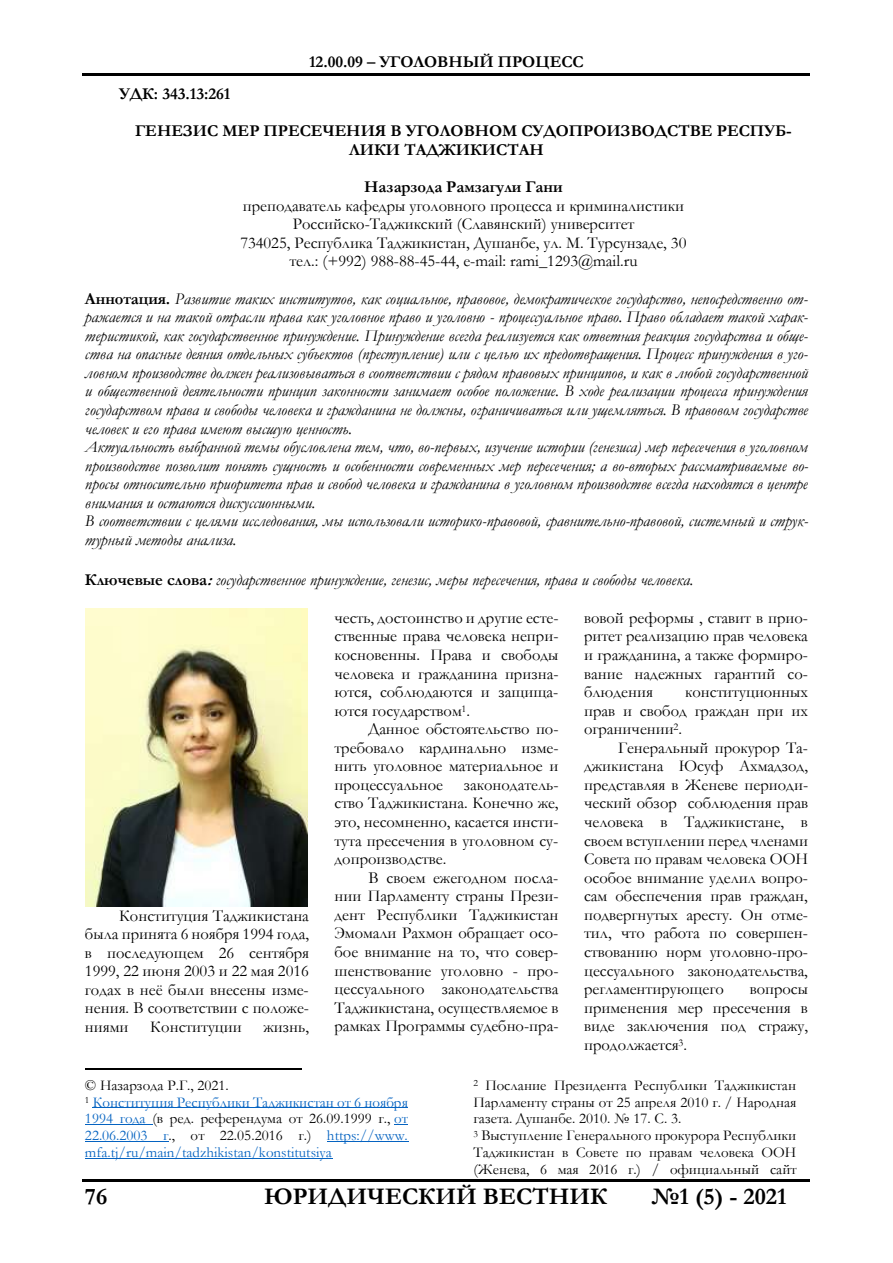
<style>
.page{position:relative;width:893px;height:1263px;background:#fff}
.page>*{position:absolute;margin:0;border:0;box-sizing:border-box;transform-origin:0 0}
.t1{font:700 24px "Garamond";color:#000}
.t2{font:16.5px/18.6px "Garamond";color:#000;text-align:justify}
.t3{font:italic 16.5px/18.6px "Garamond";color:#000}
.t4{font:700 16.5px/18.6px "Garamond";color:#000}
.t5{font:15px/16.8px "Garamond";color:#000}
.t6{font:15px/17px "Garamond";color:#0563c1}
.s1{font-weight:700;font-style:normal}
.s2{font-weight:700}
.s3{color:#000}
</style>
<div class="page">
<hr style="left:83px;top:73px;width:727px;height:2px;background:#000">
<hr style="left:83px;top:1179px;width:727px;height:3px;background:#000">
<hr style="left:85px;top:1068px;width:216px;height:1px;background:#000">
<hr style="left:93px;top:1108px;width:315px;height:1px;background:#0563c1">
<hr style="left:85px;top:1124px;width:67px;height:1px;background:#0563c1">
<svg style="left:394px;top:1124px;width:14px;height:1px"></svg>
<hr style="left:85px;top:1141px;width:84px;height:1px;background:#0563c1">
<hr style="left:327px;top:1141px;width:81px;height:1px;background:#0563c1">
<hr style="left:85px;top:1158px;width:247px;height:1px;background:#0563c1">
<img style="left:85px;top:608px;width:223px;height:298px">
<p class="t4" style="left:309px;top:53px;width:276px">12.00.09 – УГОЛОВНЫЙ ПРОЦЕСС</p>
<p class="t4" style="left:119px;top:85px;width:113px">УДК: 343.13:261</p>
<p class="t4" style="left:349px;top:122px;width:444px;text-indent:-214px">ГЕНЕЗИС МЕР ПРЕСЕЧЕНИЯ В УГОЛОВНОМ СУДОПРОИЗВОДСТВЕ РЕСПУБ-<br>ЛИКИ ТАДЖИКИСТАН</p>
<p class="t4" style="left:364px;top:178px;width:200px">Назарзода Рамзагули Гани</p>
<p class="t2" style="left:240px;top:196px;width:448px;text-align:center">преподаватель кафедры уголовного процесса и криминалистики Российско-Таджикский (Славянский) университет<br>734025, Республика Таджикистан, Душанбе, ул. М. Турсунзаде, 30 тел.: (+992) 988-88-45-44, e-mail: rami_1293@mail.ru</p>
<p class="t3" style="left:85px;top:289px;width:725px"><span class="s1">Аннотация.</span> Развитие таких институтов, как социальное, правовое, демократическое государство, непосредственно от&shy;ражается и на такой отрасли права как уголовное право и уголовно - процессуальное право. Право обладает такой харак&shy;теристикой, как государственное принуждение. Принуждение всегда реализуется как ответная реакция государства и обще&shy;ства на опасные деяния отдельных субъектов (преступление) или с целью их предотвращения. Процесс принуждения в уго&shy;ловном производстве должен реализовываться в соответствии с рядом правовых принципов, и как в любой государственной и общественной деятельности принцип законности занимает особое положение. В ходе реализации процесса принуждения государством права и свободы человека и гражданина не должны, ограничиваться или ущемляться. В правовом государстве человек и его права имеют высшую ценность.<br>Актуальность выбранной темы обусловлена тем, что, во-первых, изучение истории (генезиса) мер пересечения в уголовном производстве позволит понять сущность и особенности современных мер пересечения; а во-вторых рассматриваемые во&shy;просы относительно приоритета прав и свобод человека и гражданина в уголовном производстве всегда находятся в центре внимания и остаются дискуссионными.<br>В соответствии с целями исследования, мы использовали историко-правовой, сравнительно-правовой, системный и струк&shy;турный методы анализа.</p>
<p class="t3" style="left:85px;top:570px;width:610px"><span class="s1">Ключевые слова</span><span class="s2">:</span>государственное принуждение, генезис, меры пересечения, права и свободы человека.</p>
<p class="t2" style="left:85px;top:906px;width:226px;text-indent:34px">Конституция Таджикистана была принята 6 ноября 1994 года, в последующем 26 сентября 1999, 22 июня 2003 и 22 мая 2016 годах в неё были внесены изме&shy;нения. В соответствии с положе&shy;ниями</p>
<p class="t2" style="left:150px;top:1018px;width:93px">Конституции</p>
<p class="t2" style="left:264px;top:1018px;width:47px">жизнь,</p>
<p class="t2" style="left:335px;top:608px;width:226px">честь, достоинство и другие есте&shy;ственные права человека непри&shy;косновенны. Права и свободы человека и гражданина призна&shy;ются, соблюдаются и защища&shy;ются государством<sup>1</sup>.</p>
<p class="t2" style="left:335px;top:720px;width:226px;text-indent:34px">Данное обстоятельство по&shy;требовало кардинально изме&shy;нить уголовное материальное и процессуальное</p>
<p class="t2" style="left:335px;top:776px;width:226px;text-indent:129px">законодатель&shy;ство Таджикистана. Конечно же, это, несомненно, касается инсти&shy;тута пресечения в уголовном су&shy;допроизводстве.</p>
<p class="t2" style="left:335px;top:868px;width:226px;text-indent:34px">В своем ежегодном посла&shy;нии Парламенту страны Прези&shy;дент Республики Таджикистан Эмомали Рахмон обращает осо&shy;бое внимание на то, что совер&shy;шенствование уголовно - про&shy;цессуального законодательства Таджикистана, осуществляемое в рамках Программы судебно-пра-</p>
<p class="t2" style="left:584px;top:608px;width:226px">вовой реформы , ставит в прио&shy;ритет реализацию прав человека и гражданина, а также формиро&shy;вание надежных гарантий со&shy;блюдения</p>
<p class="t2" style="left:584px;top:683px;width:226px;text-indent:101px">конституционных прав и свобод граждан при их ограничении<sup>2</sup>.</p>
<p class="t2" style="left:584px;top:738px;width:226px;text-indent:34px">Генеральный прокурор Та&shy;джикистана Юсуф Ахмадзод, представляя в Женеве периоди&shy;ческий обзор соблюдения прав человека в Таджикистане, в своем вступлении перед членами Совета по правам человека ООН особое внимание уделил вопро&shy;сам обеспечения прав граждан, подвергнутых аресту. Он отме&shy;тил, что работа по совершен&shy;ствованию норм уголовно-про&shy;цессуального законодательства, регламентирующего</p>
<p class="t2" style="left:584px;top:980px;width:226px;text-indent:166px">вопросы применения мер пресечения в виде заключения под стражу, продолжается<sup>3</sup>.</p>
<p class="t6" style="left:85px;top:1077px;width:324px"><span class="s3">© Назарзода Р.Г., 2021.<br></span><sup>1</sup> Конституция Республики Таджикистан от 6 ноября 1994 года <span class="s3">(в ред. референдума от 26.09.1999 г.,</span> от 22.06.2003 г<span class="s3">., от 22.05.2016 г.)</span> https://www. mfa.tj/ru/main/tadzhikistan/konstitutsiya</p>
<p class="t5" style="left:474px;top:1077px;width:325px"><sup>2</sup> Послание Президента Республики Таджикистан Парламенту страны от 25 апреля 2010 г. / Народная газета. Душанбе. 2010. № 17. С. 3.<br><sup>3</sup> Выступление Генерального прокурора Республики Таджикистан в Совете по правам человека ООН (Женева, 6 мая 2016 г.) / официальный сайт</p>
<h1 class="t1" style="left:85px;top:1183px;width:24px">76</h1>
<h1 class="t1" style="left:264px;top:1183px;width:344px">ЮРИДИЧЕСКИЙ ВЕСТНИК</h1>
<h1 class="t1" style="left:651px;top:1183px;width:137px">№1 (5) - 2021</h1>
</div>
